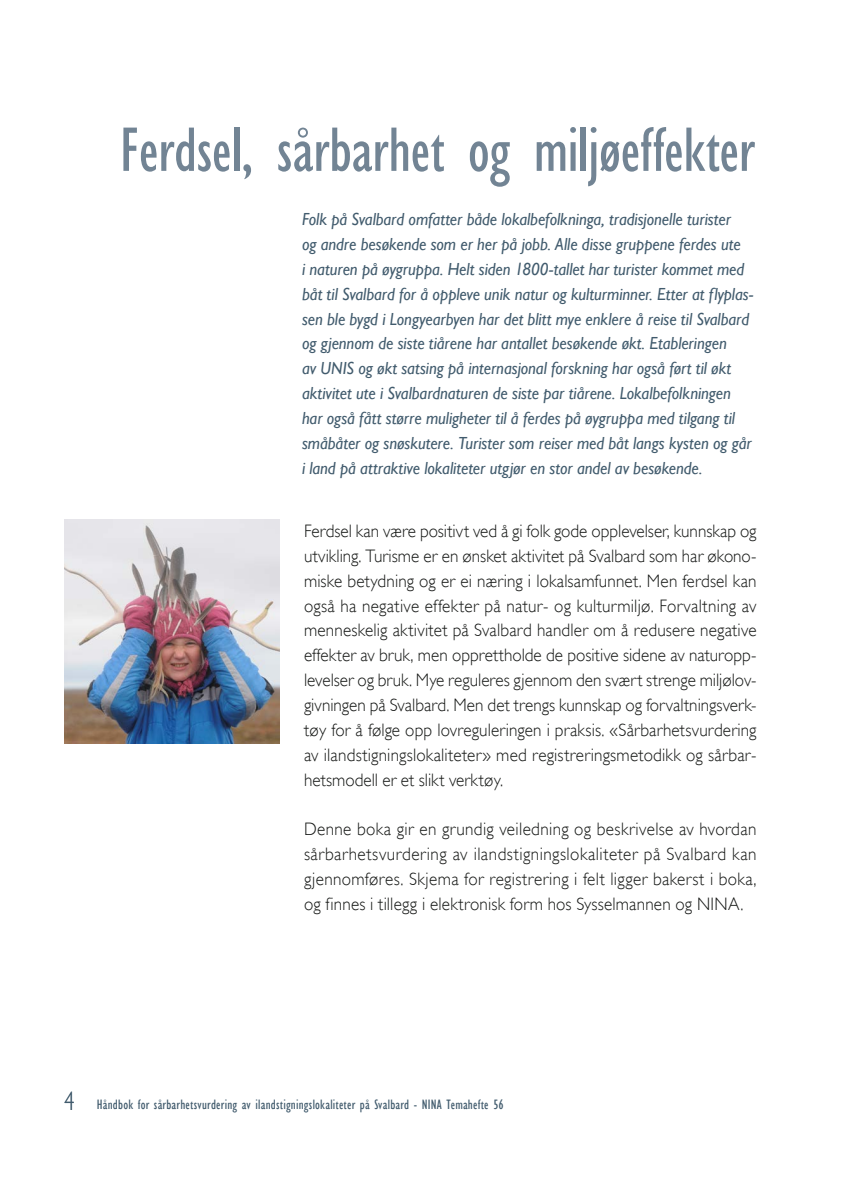
<style>
.page{position:relative;width:844px;height:1191px;background:#fff}
.page>*{position:absolute;margin:0;border:0;box-sizing:border-box;transform-origin:0 0}
.overskrift_1_2013{font:condensed 64.75px "Gill Sans";letter-spacing:-.01em;color:#728494}
.brødtekst_2013{font:300 18.03px/24.8px "Gill Sans";letter-spacing:.01em;color:#151715;text-align:justify;scale:.95 1}
.ingress_2013{font:italic 17.5px/24.8px "Gill Sans";color:#415b6d;scale:.95 1}
.t1{font:condensed 14px "Gill Sans";letter-spacing:.015em;color:#415b6d}
.s1{font-weight:300;font-stretch:normal;font-size:26.25px}
</style>
<div class="page">
<img style="left:64px;top:520px;width:215px;height:223px">
<p class="overskrift_1_2013" style="left:120px;top:111px;width:636px">Ferdsel, sårbarhet og miljøeffekter</p>
<p class="ingress_2013" style="left:302px;top:207px;width:476px">Folk på Svalbard omfatter både lokalbefolkninga, tradisjonelle turister<br>og andre besøkende som er her på jobb. Alle disse gruppene ferdes ute<br>i naturen på øygruppa. Helt siden 1800-tallet har turister kommet med båt til Svalbard for å oppleve unik natur og kulturminner. Etter at flyplas&shy;sen ble bygd i Longyearbyen har det blitt mye enklere å reise til Svalbard og gjennom de siste tiårene har antallet besøkende økt. Etableringen<br>av UNIS og økt satsing på internasjonal forskning har også ført til økt aktivitet ute i Svalbardnaturen de siste par tiårene. Lokalbefolkningen har også fått større muligheter til å ferdes på øygruppa med tilgang til småbåter og snøskutere. Turister som reiser med båt langs kysten og går i land på attraktive lokaliteter utgjør en stor andel av besøkende.</p>
<p class="brødtekst_2013" style="left:304px;top:518px;width:478px">Ferdsel kan være positivt ved å gi folk gode opplevelser, kunnskap og utvikling. Turisme er en ønsket aktivitet på Svalbard som har økono&shy;miske betydning og er ei næring i lokalsamfunnet. Men ferdsel kan også ha negative effekter på natur- og kulturmiljø. Forvaltning av menneskelig aktivitet på Svalbard handler om å redusere negative effekter av bruk, men opprettholde de positive sidene av naturopp&shy;levelser og bruk. Mye reguleres gjennom den svært strenge miljølov&shy;givningen på Svalbard. Men det trengs kunnskap og forvaltningsverk&shy;tøy for å følge opp lovreguleringen i praksis. «Sårbarhetsvurdering av ilandstigningslokaliteter» med registreringsmetodikk og sårbar&shy;hetsmodell er et slikt verktøy.</p>
<p class="brødtekst_2013" style="left:304px;top:816px;width:478px">Denne boka gir en grundig veiledning og beskrivelse av hvordan sårbarhetsvurdering av ilandstigningslokaliteter på Svalbard kan gjennomføres. Skjema for registrering i felt ligger bakerst i boka, og finnes i tillegg i elektronisk form hos Sysselmannen og NINA.</p>
<p class="t1" style="left:64px;top:1096px;width:440px"><span class="s1">4</span> Håndbok for sårbarhetsvurdering av ilandstigningslokaliteter på Svalbard - NINA Temahefte 56</p>
</div>
